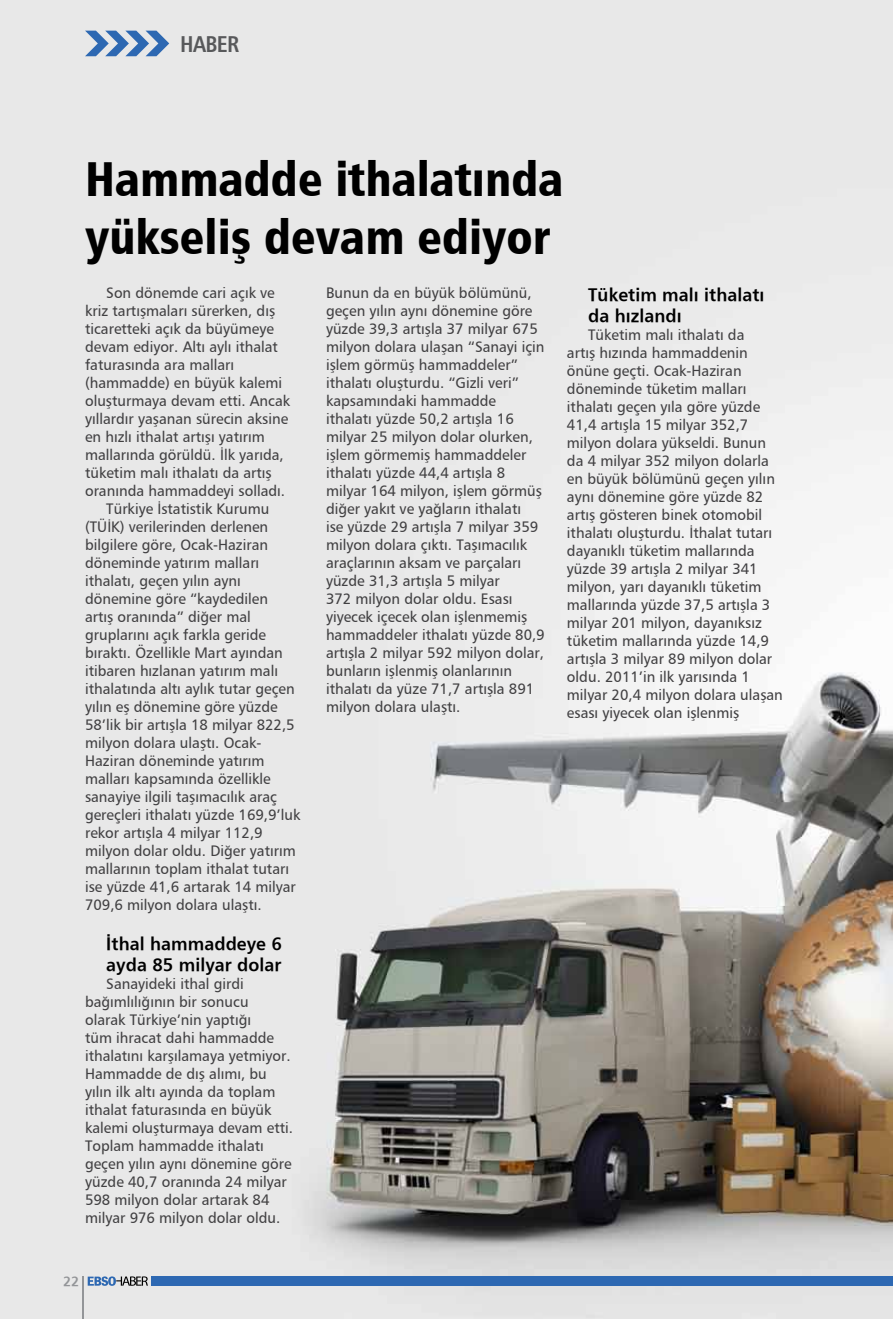
<style>
.page{position:relative;width:893px;height:1319px;background:#fff}
.page>*{position:absolute;margin:0;border:0;box-sizing:border-box;transform-origin:0 0}
.t1{font:900 condensed 48px/57.6px "Frutiger";color:#000}
.t2{font:700 condensed 22.5px "Frutiger";letter-spacing:-.03em;color:#58595b}
.t3{font:700 18px/21.6px "Frutiger";letter-spacing:.005em;color:#000}
.t4{font:15px/18px "Frutiger Roman";color:#414042}
.t5{font:700 13.5px "Frutiger";color:#939598}
</style>
<div class="page">
<img style="left:0;top:0;width:893px;height:1318px">
<svg style="left:88px;top:1276px;width:60px;height:9px"></svg>
<div style="left:151px;top:1276px;width:742px;height:9px;background:#2d68b2"></div>
<hr style="left:83px;top:1276px;width:1px;height:42px;background:#939598">
<svg style="left:85px;top:31px;width:84px;height:25px;background:#87a5cb"></svg>
<h2 class="t2" style="left:180px;top:30px;width:60px">HABER</h2>
<h1 class="t1" style="left:85px;top:150px;width:480px">Hammadde ithalatında yükseliş devam ediyor</h1>
<p class="t4" style="left:106px;top:283px;width:170px">Son dönemde cari açık ve</p>
<p class="t4" style="left:85px;top:301px;width:192px">kriz tartışmaları sürerken, dış</p>
<p class="t4" style="left:85px;top:319px;width:190px">ticaretteki açık da büyümeye</p>
<p class="t4" style="left:85px;top:337px;width:194px">devam ediyor. Altı aylı ithalat</p>
<p class="t4" style="left:85px;top:355px;width:151px">faturasında ara malları</p>
<p class="t4" style="left:85px;top:373px;width:198px">(hammadde) en büyük kalemi</p>
<p class="t4" style="left:85px;top:391px;width:207px">oluşturmaya devam etti. Ancak</p>
<p class="t4" style="left:85px;top:409px;width:205px">yıllardır yaşanan sürecin aksine</p>
<p class="t4" style="left:85px;top:427px;width:181px">en hızlı ithalat artışı yatırım</p>
<p class="t4" style="left:85px;top:445px;width:200px">mallarında görüldü. İlk yarıda,</p>
<p class="t4" style="left:85px;top:463px;width:188px">tüketim malı ithalatı da artış</p>
<p class="t4" style="left:85px;top:481px;width:202px">oranında hammaddeyi solladı.</p>
<p class="t4" style="left:106px;top:499px;width:165px">Türkiye İstatistik Kurumu</p>
<p class="t4" style="left:85px;top:517px;width:185px">(TÜİK) verilerinden derlenen</p>
<p class="t4" style="left:85px;top:535px;width:185px">bilgilere göre, Ocak-Haziran</p>
<p class="t4" style="left:85px;top:553px;width:176px">döneminde yatırım malları</p>
<p class="t4" style="left:85px;top:571px;width:157px">ithalatı, geçen yılın aynı</p>
<p class="t4" style="left:85px;top:589px;width:185px">dönemine göre “kaydedilen</p>
<p class="t4" style="left:85px;top:607px;width:167px">artış oranında” diğer mal</p>
<p class="t4" style="left:85px;top:625px;width:183px">gruplarını açık farkla geride</p>
<p class="t4" style="left:85px;top:643px;width:199px">bıraktı. Özellikle Mart ayından</p>
<p class="t4" style="left:85px;top:661px;width:194px">itibaren hızlanan yatırım malı</p>
<p class="t4" style="left:85px;top:679px;width:211px">ithalatında altı aylık tutar geçen</p>
<p class="t4" style="left:85px;top:697px;width:194px">yılın eş dönemine göre yüzde</p>
<p class="t4" style="left:85px;top:715px;width:211px">58’lik bir artışla 18 milyar 822,5</p>
<p class="t4" style="left:85px;top:733px;width:178px">milyon dolara ulaştı. Ocak-</p>
<p class="t4" style="left:85px;top:751px;width:181px">Haziran döneminde yatırım</p>
<p class="t4" style="left:85px;top:769px;width:187px">malları kapsamında özellikle</p>
<p class="t4" style="left:85px;top:787px;width:193px">sanayiye ilgili taşımacılık araç</p>
<p class="t4" style="left:85px;top:805px;width:217px">gereçleri ithalatı yüzde 169,9’luk</p>
<p class="t4" style="left:85px;top:823px;width:179px">rekor artışla 4 milyar 112,9</p>
<p class="t4" style="left:85px;top:841px;width:212px">milyon dolar oldu. Diğer yatırım</p>
<p class="t4" style="left:85px;top:859px;width:206px">mallarının toplam ithalat tutarı</p>
<p class="t4" style="left:85px;top:877px;width:212px">ise yüzde 41,6 artarak 14 milyar</p>
<p class="t4" style="left:85px;top:895px;width:178px">709,6 milyon dolara ulaştı.</p>
<p class="t3" style="left:106px;top:931px;width:177px">İthal hammaddeye 6 ayda 85 milyar dolar</p>
<p class="t4" style="left:85px;top:974px;width:209px;text-indent:21px">Sanayideki ithal girdi bağımlılığının bir sonucu<br>olarak Türkiye’nin yaptığı<br>tüm ihracat dahi hammadde ithalatını karşılamaya yetmiyor.<br>Hammadde de dış alımı, bu yılın ilk altı ayında da toplam ithalat faturasında en büyük kalemi oluşturmaya devam etti.<br>Toplam hammadde ithalatı geçen yılın aynı dönemine göre yüzde 40,7 oranında 24 milyar<br>598 milyon dolar artarak 84 milyar 976 milyon dolar oldu.</p>
<p class="t4" style="left:326px;top:283px;width:220px">Bunun da en büyük bölümünü, geçen yılın aynı dönemine göre yüzde 39,3 artışla 37 milyar 675 milyon dolara ulaşan “Sanayi için işlem görmüş hammaddeler” ithalatı oluşturdu. “Gizli veri” kapsamındaki hammadde ithalatı yüzde 50,2 artışla 16 milyar 25 milyon dolar olurken, işlem görmemiş hammaddeler ithalatı yüzde 44,4 artışla 8 milyar 164 milyon, işlem görmüş diğer yakıt ve yağların ithalatı<br>ise yüzde 29 artışla 7 milyar 359 milyon dolara çıktı. Taşımacılık araçlarının aksam ve parçaları yüzde 31,3 artışla 5 milyar<br>372 milyon dolar oldu. Esası yiyecek içecek olan işlenmemiş hammaddeler ithalatı yüzde 80,9 artışla 2 milyar 592 milyon dolar, bunların işlenmiş olanlarının ithalatı da yüze 71,7 artışla 891 milyon dolara ulaştı.</p>
<p class="t3" style="left:588px;top:283px;width:178px">Tüketim malı ithalatı da hızlandı</p>
<p class="t4" style="left:567px;top:325px;width:217px;text-indent:21px">Tüketim malı ithalatı da<br>artış hızında hammaddenin önüne geçti. Ocak-Haziran döneminde tüketim malları ithalatı geçen yıla göre yüzde<br>41,4 artışla 15 milyar 352,7 milyon dolara yükseldi. Bunun da 4 milyar 352 milyon dolarla en büyük bölümünü geçen yılın aynı dönemine göre yüzde 82 artış gösteren binek otomobil ithalatı oluşturdu. İthalat tutarı dayanıklı tüketim mallarında yüzde 39 artışla 2 milyar 341 milyon, yarı dayanıklı tüketim mallarında yüzde 37,5 artışla 3 milyar 201 milyon, dayanıksız tüketim mallarında yüzde 14,9 artışla 3 milyar 89 milyon dolar oldu. 2011’in ilk yarısında 1 milyar 20,4 milyon dolara ulaşan esası yiyecek olan işlenmiş</p>
<p class="t5" style="left:63px;top:1272px;width:18px">22</p>
</div>
